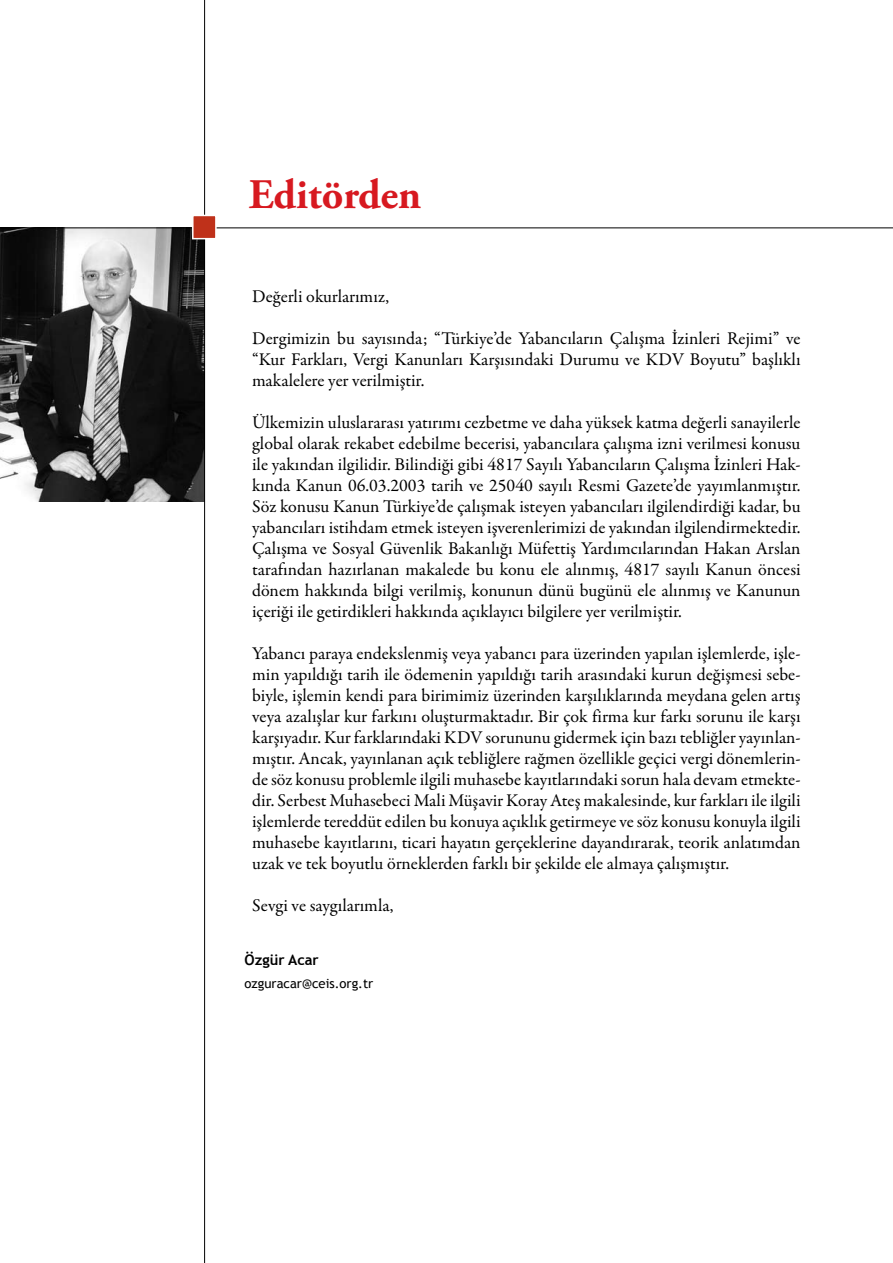
<style>
.page{position:relative;width:893px;height:1263px;background:#fff}
.page>*{position:absolute;margin:0;border:0;box-sizing:border-box;transform-origin:0 0}
.t1{font:700 42px "Adobe Garamond Pro";color:#d71920}
.t2{font:18px/21px "Garamond Premr Pro";color:#000;text-align:justify}
.t3{font:700 14.55px "Trebuchet MS";color:#000}
.t4{font:13.05px "Trebuchet MS";color:#000}
</style>
<div class="page">
<img style="left:0;top:228px;width:204px;height:274px">
<hr style="left:0;top:227px;width:893px;height:1px;background:#000">
<hr style="left:204px;top:0;width:1px;height:1263px;background:#000">
<div style="left:192px;top:215px;width:25px;height:24px;background:#bf311a;border:2px solid #fff"></div>
<h1 class="t1" style="left:249px;top:170px;width:174px">Editörden</h1>
<p class="t2" style="left:252px;top:286px;width:138px">Değerli okurlarımız,</p>
<p class="t2" style="left:252px;top:328px;width:550px">Dergimizin bu sayısında; “Türkiye’de Yabancıların Çalışma İzinleri Rejimi” ve “Kur Farkları, Vergi Kanunları Karşısındaki Durumu ve KDV Boyutu” başlıklı makalelere yer verilmiştir.</p>
<p class="t2" style="left:252px;top:412px;width:550px">Ülkemizin uluslararası yatırımı cezbetme ve daha yüksek katma değerli sanayilerle global olarak rekabet edebilme becerisi, yabancılara çalışma izni verilmesi konusu ile yakından ilgilidir. Bilindiği gibi 4817 Sayılı Yabancıların Çalışma İzinleri Hak&shy;kında Kanun 06.03.2003 tarih ve 25040 sayılı Resmi Gazete’de yayımlanmıştır.<br>Söz konusu Kanun Türkiye’de çalışmak isteyen yabancıları ilgilendirdiği kadar, bu yabancıları istihdam etmek isteyen işverenlerimizi de yakından ilgilendirmektedir.<br>Çalışma ve Sosyal Güvenlik Bakanlığı Müfettiş Yardımcılarından Hakan Arslan tarafından hazırlanan makalede bu konu ele alınmış, 4817 sayılı Kanun öncesi dönem hakkında bilgi verilmiş, konunun dünü bugünü ele alınmış ve Kanunun içeriği ile getirdikleri hakkında açıklayıcı bilgilere yer verilmiştir.</p>
<p class="t2" style="left:252px;top:643px;width:550px">Yabancı paraya endekslenmiş veya yabancı para üzerinden yapılan işlemlerde, işle&shy;min yapıldığı tarih ile ödemenin yapıldığı tarih arasındaki kurun değişmesi sebe&shy;biyle, işlemin kendi para birimimiz üzerinden karşılıklarında meydana gelen artış veya azalışlar kur farkını oluşturmaktadır. Bir çok firma kur farkı sorunu ile karşı karşıyadır. Kur farklarındaki KDV sorununu gidermek için bazı tebliğler yayınlan&shy;mıştır. Ancak, yayınlanan açık tebliğlere rağmen özellikle geçici vergi dönemlerin&shy;de söz konusu problemle ilgili muhasebe kayıtlarındaki sorun hala devam etmekte&shy;dir. Serbest Muhasebeci Mali Müşavir Koray Ateş makalesinde, kur farkları ile ilgili işlemlerde tereddüt edilen bu konuya açıklık getirmeye ve söz konusu konuyla ilgili muhasebe kayıtlarını, ticari hayatın gerçeklerine dayandırarak, teorik anlatımdan uzak ve tek boyutlu örneklerden farklı bir şekilde ele almaya çalışmıştır.</p>
<p class="t2" style="left:252px;top:896px;width:143px">Sevgi ve saygılarımla,</p>
<p class="t3" style="left:245px;top:951px;width:76px">Özgür Acar</p>
<p class="t4" style="left:245px;top:976px;width:130px">ozguracar@ceis.org.tr</p>
</div>
